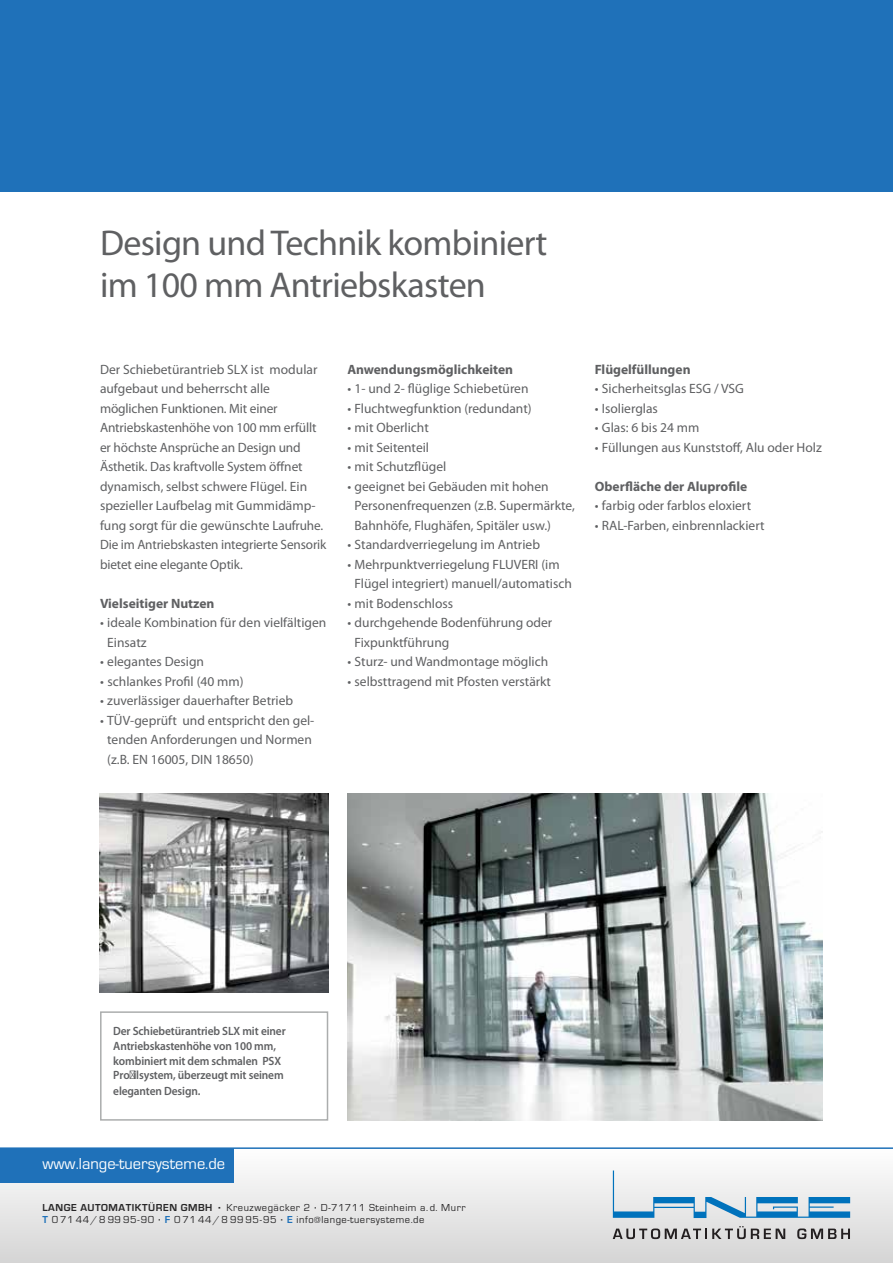
<style>
.page{position:relative;width:893px;height:1263px;background:#fff}
.page>*{position:absolute;margin:0;border:0;box-sizing:border-box;transform-origin:0 0}
.t1{font:36px/42.8px "Myriad Pro";letter-spacing:-.02em;color:#5f6062}
.t2{font:16.5px "Eurostile";color:#fff}
.t3{font:13.5px/19.5px "Myriad Pro";color:#5f6062}
.t4{font:700 13.5px "Myriad Pro";color:#5f6062}
.t5{font:600 12px/15px "Myriad Pro";letter-spacing:-.01em;color:#5f6062;scale:.95 1}
.t6{font:10.5px/12.8px "Eurostile";letter-spacing:.05em;color:#272627}
.t7{font:700 10.5px "Eurostile";letter-spacing:.05em;color:#272627}
.s1{font-weight:700;color:#1f71b9}
</style>
<div class="page">
<div style="left:0;top:1148px;width:893px;height:115px;background:linear-gradient(to bottom,#fbfcfd,#d5d5d5)"></div>
<div style="left:0;top:0;width:893px;height:191px;background:#1f71b9"></div>
<div style="left:0;top:1148px;width:234px;height:34px;background:#1f71b9"></div>
<svg style="left:613px;top:1226px;width:172px;height:13px"></svg>
<svg style="left:797px;top:1228px;width:53px;height:11px"></svg>
<svg style="left:613px;top:1170px;width:237px;height:48px"></svg>
<hr style="left:0;top:1147px;width:893px;height:2px;background:#1f71b9">
<img style="left:100px;top:793px;width:228px;height:200px">
<img style="left:347px;top:793px;width:476px;height:328px">
<div style="left:100px;top:1011px;width:228px;height:110px;border:2px solid #abadad"></div>
<h1 class="t1" style="left:100px;top:221px;width:449px">Design und technik kombiniert im 100 mm antriebskasten</h1>
<p class="t3" style="left:100px;top:359px;width:228px">Der Schiebetürantrieb SlX ist modular aufgebaut und beherrscht alle möglichen funktionen. mit einer antriebskastenhöhe von 100 mm erfüllt er höchste ansprüche an Design und Ästhetik. Das kraftvolle System öffnet dynamisch, selbst schwere flügel. ein spezieller laufbelag mit Gummidämp&shy;fung sorgt für die gewünschte laufruhe.<br>Die im antriebskasten integrierte Sensorik bietet eine elegante optik.</p>
<p class="t4" style="left:100px;top:594px;width:116px">Vielseitiger Nutzen</p>
<p class="t3" style="left:107px;top:613px;width:221px;text-indent:-7px">• ideale Kombination für den vielfältigen einsatz</p>
<p class="t3" style="left:100px;top:652px;width:106px">• elegantes Design</p>
<p class="t3" style="left:100px;top:671px;width:145px">• schlankes Profil (40 mm)</p>
<p class="t3" style="left:100px;top:691px;width:195px">• zuverlässiger dauerhafter Betrieb</p>
<p class="t3" style="left:107px;top:710px;width:209px;text-indent:-7px">• TÜV-geprüft und entspricht den gel&shy;tenden anforderungen und normen (z.B. EN 16005, DIN 18650)</p>
<p class="t4" style="left:347px;top:360px;width:167px">Anwendungsmöglichkeiten</p>
<p class="t3" style="left:347px;top:379px;width:183px">• 1- und 2- flüglige Schiebetüren</p>
<p class="t3" style="left:347px;top:398px;width:186px">• Fluchtwegfunktion (redundant)</p>
<p class="t3" style="left:347px;top:418px;width:83px">• mit Oberlicht</p>
<p class="t3" style="left:347px;top:437px;width:83px">• mit Seitenteil</p>
<p class="t3" style="left:347px;top:457px;width:100px">• mit Schutzflügel</p>
<p class="t3" style="left:355px;top:476px;width:222px;text-indent:-7px">• geeignet bei Gebäuden mit hohen<br>Personenfrequenzen (z.B. Supermärkte,<br>Bahnhöfe, Flughäfen, Spitäler usw.)</p>
<p class="t3" style="left:347px;top:535px;width:194px">• Standardverriegelung im Antrieb</p>
<p class="t3" style="left:355px;top:554px;width:219px;text-indent:-7px">• Mehrpunktverriegelung FLUVERI (im<br>Flügel integriert) manuell/automatisch</p>
<p class="t3" style="left:347px;top:593px;width:107px">• mit Bodenschloss</p>
<p class="t3" style="left:355px;top:613px;width:199px;text-indent:-7px">• durchgehende Bodenführung oder fixpunktführung</p>
<p class="t3" style="left:347px;top:652px;width:202px">• Sturz- und Wandmontage möglich</p>
<p class="t3" style="left:347px;top:671px;width:205px">• selbsttragend mit Pfosten verstärkt</p>
<p class="t4" style="left:595px;top:360px;width:97px">Flügelfüllungen</p>
<p class="t3" style="left:595px;top:379px;width:151px">• Sicherheitsglas ESG / VSG</p>
<p class="t3" style="left:595px;top:398px;width:65px">• Isolierglas</p>
<p class="t3" style="left:595px;top:418px;width:106px">• Glas: 6 bis 24 mm</p>
<p class="t3" style="left:595px;top:437px;width:229px">• Füllungen aus Kunststoff, Alu oder Holz</p>
<p class="t4" style="left:595px;top:477px;width:154px">Oberfläche der Aluprofile</p>
<p class="t3" style="left:595px;top:496px;width:158px">• farbig oder farblos eloxiert</p>
<p class="t3" style="left:595px;top:515px;width:171px">• RAL-Farben, einbrennlackiert</p>
<p class="t5" style="left:113px;top:1023px;width:183px">Der Schiebetürantrieb SLX mit einer<br>Antriebskastenhöhe von 100 mm, kombiniert mit dem schmalen PSX<br>Profilsystem, überzeugt mit seinem eleganten Design.</p>
<p class="t2" style="left:43px;top:1154px;width:184px">www.lange-tuersysteme.de</p>
<p class="t7" style="left:43px;top:1201px;width:171px">LANGE AUTOMATIKTÜREN GMBH</p>
<p class="t6" style="left:43px;top:1201px;width:425px;text-indent:184px">Kreuzwegäcker 2 D-71711 Steinheim a.d. Murr<br><span class="s1">T</span> 071 44/8 99 95-90 <span class="s1">F</span> 071 44/8 99 95-95 <span class="s1">E</span> info@lange-tuersysteme.de</p>
</div>
